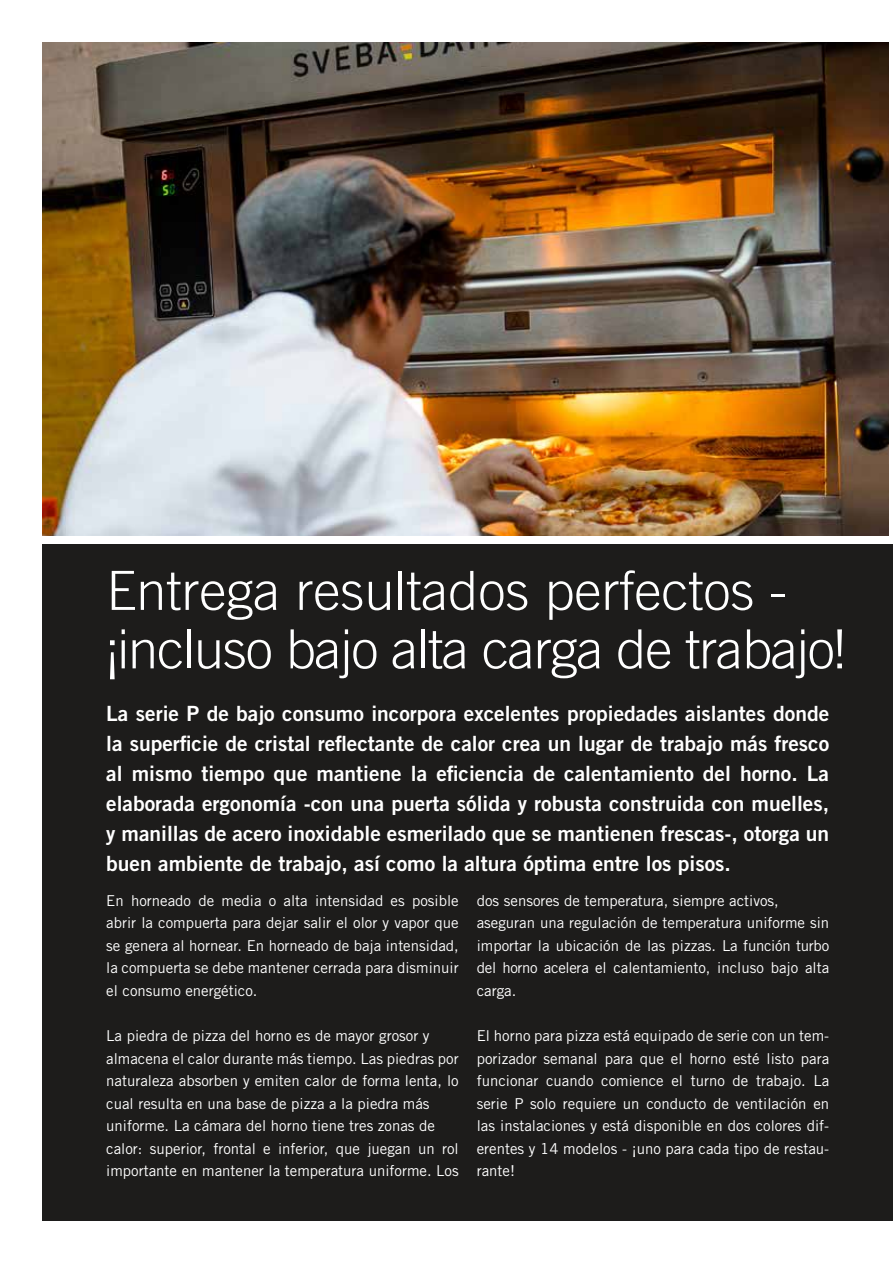
<style>
.page{position:relative;width:893px;height:1263px;background:#fff}
.page>*{position:absolute;margin:0;border:0;box-sizing:border-box;transform-origin:0 0}
.t1{font:300 54px/58.5px "Trade Gothic LT Std";letter-spacing:-.01em;color:#fff}
.t2{font:21px/30px "Trade Gothic LT Std Bd 2";color:#fff;text-align:justify}
.t3{font:15px/22.5px "Trade Gothic LT Std";color:#fff;text-align:justify}
</style>
<div class="page">
<div style="left:43px;top:544px;width:850px;height:676px;background:#1d1c1b"></div>
<img style="left:43px;top:43px;width:846px;height:493px">
<h1 class="t1" style="left:106px;top:561px;width:741px">Entrega resultados perfectos - ¡incluso bajo alta carga de trabajo!</h1>
<p class="t2" style="left:106px;top:698px;width:724px">La serie P de bajo consumo incorpora excelentes propiedades aislantes donde la superficie de cristal reflectante de calor crea un lugar de trabajo más fresco al mismo tiempo que mantiene la eficiencia de calentamiento del horno. La elaborada ergonomía -con una puerta sólida y robusta construida con muelles, y manillas de acero inoxidable esmerilado que se mantienen frescas-, otorga un buen ambiente de trabajo, así como la altura óptima entre los pisos.</p>
<p class="t3" style="left:477px;top:889px;width:354px;text-align:left">dos sensores de temperatura, siempre activos, aseguran una regulación de temperatura uniforme sin importar la ubicación de las pizzas. La función turbo del horno acelera el calentamiento, incluso bajo alta carga.</p>
<p class="t3" style="left:477px;top:1024px;width:354px">El horno para pizza está equipado de serie con un tem&shy;porizador semanal para que el horno esté listo para funcionar cuando comience el turno de trabajo. La serie P solo requiere un conducto de ventilación en las instalaciones y está disponible en dos colores dif&shy;erentes y 14 modelos - ¡uno para cada tipo de restau&shy;rante!</p>
<p class="t3" style="left:106px;top:889px;width:354px">En horneado de media o alta intensidad es posible abrir la compuerta para dejar salir el olor y vapor que se genera al hornear. En horneado de baja intensidad, la compuerta se debe mantener cerrada para disminuir el consumo energético.</p>
<p class="t3" style="left:106px;top:1024px;width:354px;text-align:left">La piedra de pizza del horno es de mayor grosor y almacena el calor durante más tiempo. Las piedras por naturaleza absorben y emiten calor de forma lenta, lo cual resulta en una base de pizza a la piedra más uniforme. La cámara del horno tiene tres zonas de calor: superior, frontal e inferior, que juegan un rol importante en mantener la temperatura uniforme. Los</p>
</div>
